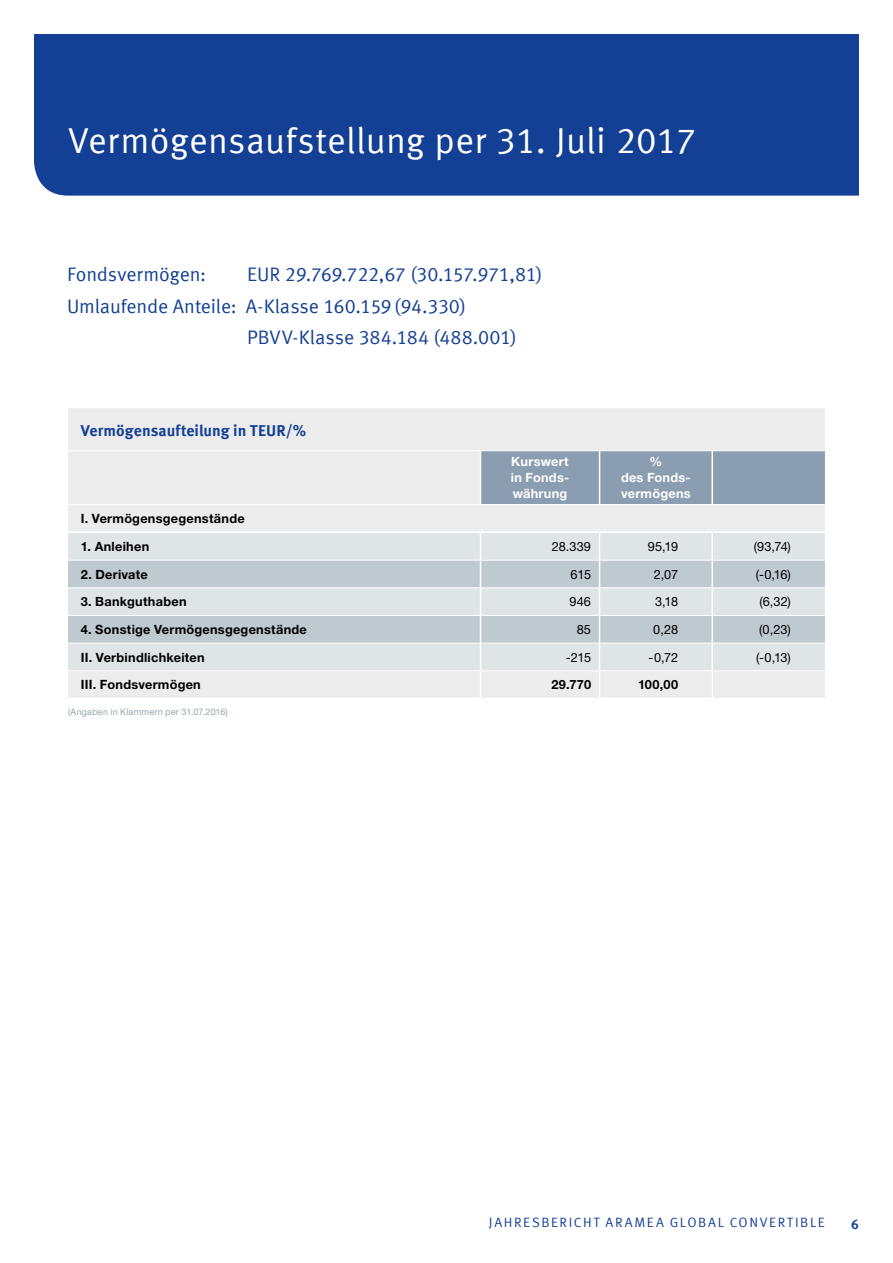
<style>
.page{position:relative;width:893px;height:1263px;background:#fff}
.page>*{position:absolute;margin:0;border:0;box-sizing:border-box;transform-origin:0 0}
.t1{font:36px "Meta Offc Pro Norm";letter-spacing:.01em;color:#fff}
.t2{font:19.5px "Meta Offc Pro Norm";letter-spacing:-.01em;color:#134094}
.t3{font:700 15.75px "Meta Offc Pro";color:#134094}
.t4{font:13.5px "Meta Offc Pro Norm";letter-spacing:.12em;color:#134094}
.t5{font:700 13.5px "Meta Offc Pro";color:#134094}
.t6{font:700 12.75px "Helvetica Neue LTW1 G";letter-spacing:.02em;color:#000}
.t7{font:12.75px "Helvetica Neue LTW1 G";letter-spacing:-.01em;color:#000}
.t8{font:700 12.75px/15.9px "Helvetica Neue LTW1 G";letter-spacing:.02em;color:#fff;text-align:justify}
.t9{font:9px "Helvetica Neue LTW1 G";letter-spacing:.025em;color:#94a5b0}
</style>
<div class="page">
<div style="left:34px;top:34px;width:825px;height:162px;background:#134094"></div>
<div style="left:68px;top:408px;width:757px;height:123px;background:#ececed"></div>
<div style="left:481px;top:451px;width:344px;height:53px;background:#8b9eb1"></div>
<hr style="left:68px;top:450px;width:412px;height:1px;background:#fff">
<hr style="left:480px;top:450px;width:120px;height:1px;background:#fff">
<hr style="left:600px;top:450px;width:112px;height:1px;background:#fff">
<hr style="left:712px;top:450px;width:113px;height:1px;background:#fff">
<hr style="left:68px;top:504px;width:412px;height:1px;background:#fff">
<hr style="left:480px;top:504px;width:120px;height:1px;background:#fff">
<hr style="left:600px;top:504px;width:112px;height:1px;background:#fff">
<hr style="left:712px;top:504px;width:113px;height:1px;background:#fff">
<hr style="left:480px;top:451px;width:1px;height:53px;background:#fff">
<hr style="left:599px;top:451px;width:1px;height:53px;background:#fff">
<svg style="left:68px;top:533px;width:757px;height:165px;background:#d7dde1"></svg>
<hr style="left:711px;top:451px;width:2px;height:53px;background:#fff">
<hr style="left:711px;top:533px;width:2px;height:27px;background:#fff">
<hr style="left:711px;top:560px;width:2px;height:28px;background:#fff">
<hr style="left:711px;top:588px;width:2px;height:27px;background:#fff">
<hr style="left:711px;top:615px;width:2px;height:28px;background:#fff">
<hr style="left:711px;top:643px;width:2px;height:28px;background:#fff">
<hr style="left:711px;top:671px;width:2px;height:27px;background:#fff">
<h1 class="t1" style="left:68px;top:113px;width:630px">Vermögensaufstellung per 31. Juli 2017</h1>
<h2 class="t2" style="left:67px;top:259px;width:141px">Fondsvermögen:</h2>
<h2 class="t2" style="left:247px;top:259px;width:297px">EUR 29.769.722,67 (30.157.971,81)</h2>
<h2 class="t2" style="left:67px;top:291px;width:401px">Umlaufende Anteile: A-Klasse 160.159(94.330)</h2>
<h2 class="t2" style="left:247px;top:323px;width:271px">PBVV-Klasse 384.184 (488.001)</h2>
<p class="t3" style="left:81px;top:418px;width:227px">Vermögensaufteilung in TEUR/%</p>
<p class="t8" style="left:511px;top:454px;width:60px">Kurswert in Fonds&shy;währung</p>
<p class="t8" style="left:621px;top:454px;width:71px;text-align:center">%<br>des Fonds&shy;vermögens</p>
<p class="t6" style="left:81px;top:510px;width:165px">I. Vermögensgegenstände</p>
<p class="t6" style="left:81px;top:538px;width:70px">1. Anleihen</p>
<p class="t7" style="left:552px;top:538px;width:41px">28.339</p>
<p class="t7" style="left:648px;top:538px;width:32px">95,19</p>
<p class="t7" style="left:754px;top:538px;width:39px">(93,74)</p>
<p class="t6" style="left:81px;top:566px;width:69px">2. Derivate</p>
<p class="t7" style="left:571px;top:566px;width:22px">615</p>
<p class="t7" style="left:654px;top:566px;width:26px">2,07</p>
<p class="t7" style="left:756px;top:566px;width:36px">(-0,16)</p>
<p class="t6" style="left:81px;top:594px;width:107px">3. Bankguthaben</p>
<p class="t7" style="left:569px;top:594px;width:23px">946</p>
<p class="t7" style="left:655px;top:594px;width:25px">3,18</p>
<p class="t7" style="left:759px;top:594px;width:33px">(6,32)</p>
<p class="t6" style="left:81px;top:621px;width:228px">4. Sonstige Vermögensgegenstände</p>
<p class="t7" style="left:577px;top:621px;width:16px">85</p>
<p class="t7" style="left:653px;top:621px;width:26px">0,28</p>
<p class="t7" style="left:759px;top:621px;width:33px">(0,23)</p>
<p class="t6" style="left:81px;top:649px;width:125px">II. Verbindlichkeiten</p>
<p class="t7" style="left:566px;top:649px;width:27px">-215</p>
<p class="t7" style="left:649px;top:649px;width:31px">-0,72</p>
<p class="t7" style="left:756px;top:649px;width:36px">(-0,13)</p>
<p class="t6" style="left:81px;top:677px;width:122px">III. Fondsvermögen</p>
<p class="t6" style="left:551px;top:677px;width:41px">29.770</p>
<p class="t6" style="left:638px;top:677px;width:42px">100,00</p>
<p class="t9" style="left:68px;top:706px;width:161px">(Angaben in Klammern per 31.07.2016)</p>
<p class="t4" style="left:489px;top:1211px;width:209px">JAHRESBERICHT Ara mea Globa</p>
<p class="t4" style="left:718px;top:1211px;width:60px">l Convertib</p>
<p class="t4" style="left:810px;top:1211px;width:15px">le</p>
<p class="t5" style="left:851px;top:1214px;width:9px">6</p>
</div>
